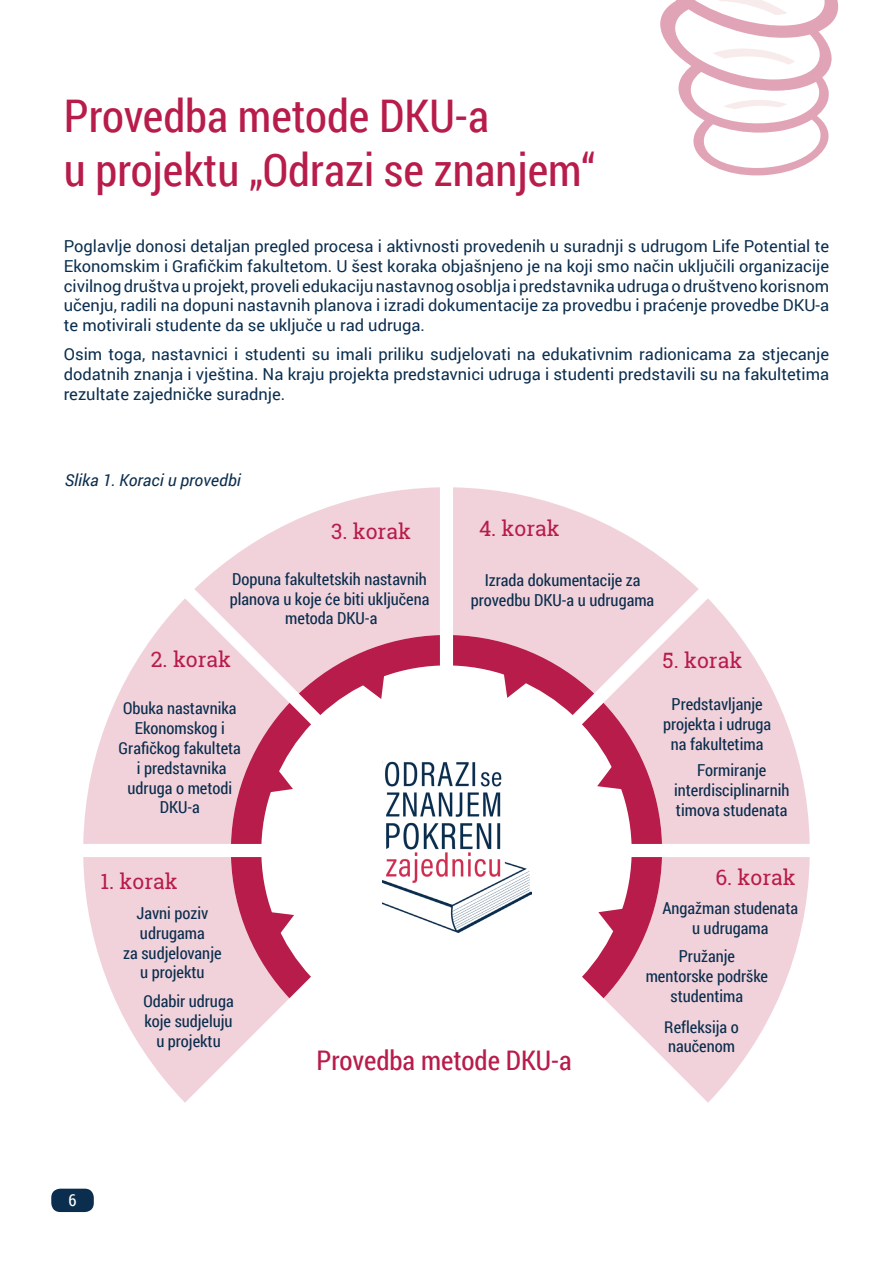
<style>
.page{position:relative;width:893px;height:1263px;background:#fff}
.page>*{position:absolute;margin:0;border:0;box-sizing:border-box;transform-origin:0 0}
.t1{font:45px/54px "Roboto Condensed";color:#b81c4b}
.t2{font:27px "Roboto Condensed";color:#b81c4b}
.t3{font:21.15px "Roboto Slab";color:#b81c4b}
.t4{font:16.5px/19.8px "Roboto";color:#0b2e4e;text-align:justify}
.t5{font:16.5px/19.8px "Roboto Condensed";color:#0b2e4e;text-align:center}
.t6{font:italic 16.5px "Roboto";color:#0b2e4e}
.t7{font:16.5px "Roboto Condensed";color:#fff}
</style>
<div class="page">
<div style="left:51px;top:1189px;width:43px;height:23px;background:#0b2e4e;border-radius:9px"></div>
<svg style="left:83px;top:857px;width:206px;height:246px;fill:#f1d2db"></svg>
<svg style="left:83px;top:598px;width:148px;height:246px;fill:#f1d2db"></svg>
<svg style="left:194px;top:487px;width:246px;height:206px;fill:#f1d2db"></svg>
<svg style="left:453px;top:487px;width:246px;height:148px;fill:#f1d2db"></svg>
<svg style="left:604px;top:857px;width:206px;height:246px;fill:#f1d2db"></svg>
<svg style="left:603px;top:598px;width:207px;height:246px;fill:#f1d2db"></svg>
<svg style="left:453px;top:635px;width:209px;height:209px"></svg>
<svg style="left:231px;top:635px;width:209px;height:209px"></svg>
<svg style="left:231px;top:857px;width:80px;height:141px"></svg>
<svg style="left:582px;top:857px;width:80px;height:141px"></svg>
<svg style="left:660px;top:0;width:179px;height:176px"></svg>
<img style="left:383px;top:748px;width:148px;height:185px">
<h1 class="t1" style="left:64px;top:88px;width:533px">Provedba metode DKU-a<br>u projektu „Odrazi se znanjem“</h1>
<p class="t4" style="left:64px;top:236px;width:767px">Poglavlje donosi detaljan pregled procesa i aktivnosti provedenih u suradnji s udrugom Life Potential te Ekonomskim i Grafičkim fakultetom. U šest koraka objašnjeno je na koji smo način uključili organizacije civilnog društva u projekt, proveli edukaciju nastavnog osoblja i predstavnika udruga o društveno korisnom učenju, radili na dopuni nastavnih planova i izradi dokumentacije za provedbu i praćenje provedbe DKU-a te motivirali studente da se uključe u rad udruga.</p>
<p class="t4" style="left:64px;top:344px;width:767px">Osim toga, nastavnici i studenti su imali priliku sudjelovati na edukativnim radionicama za stjecanje dodatnih znanja i vještina. Na kraju projekta predstavnici udruga i studenti predstavili su na fakultetima rezultate zajedničke suradnje.</p>
<p class="t6" style="left:65px;top:469px;width:177px">Slika 1. Koraci u provedbi</p>
<p class="t3" style="left:331px;top:516px;width:81px">3. korak</p>
<p class="t3" style="left:479px;top:514px;width:82px">4. korak</p>
<p class="t5" style="left:230px;top:568px;width:201px">Dopuna fakultetskih nastavnih planova u koje će biti uključena metoda DKU-a</p>
<p class="t3" style="left:151px;top:645px;width:82px">2. korak</p>
<p class="t5" style="left:119px;top:698px;width:124px">Obuka nastavnika<br>Ekonomskog i<br>Grafičkog fakulteta i predstavnika udruga o metodi<br>DKU-a</p>
<p class="t5" style="left:471px;top:569px;width:185px">Izrada dokumentacije za provedbu DKU-a u udrugama</p>
<p class="t3" style="left:663px;top:646px;width:81px">5. korak</p>
<p class="t5" style="left:663px;top:694px;width:110px">Predstavljanje projekta i udruga na fakultetima</p>
<p class="t5" style="left:674px;top:760px;width:117px">Formiranje interdisciplinarnih timova studenata</p>
<p class="t3" style="left:101px;top:867px;width:79px">1. korak</p>
<p class="t5" style="left:123px;top:902px;width:100px">Javni poziv udrugama<br>za sudjelovanje u projektu</p>
<p class="t5" style="left:143px;top:991px;width:92px">Odabir udruga koje sudjeluju u projektu</p>
<p class="t7" style="left:68px;top:1188px;width:10px">6</p>
<h2 class="t2" style="left:317px;top:1042px;width:257px">Provedba metode DKU-a</h2>
<p class="t3" style="left:715px;top:863px;width:82px">6. korak</p>
<p class="t5" style="left:662px;top:898px;width:137px">Angažman studenata u udrugama</p>
<p class="t5" style="left:646px;top:946px;width:124px">Pružanje mentorske podrške studentima</p>
<p class="t5" style="left:664px;top:1016px;width:76px;text-align:left">Refleksija o naučenom</p>
</div>
